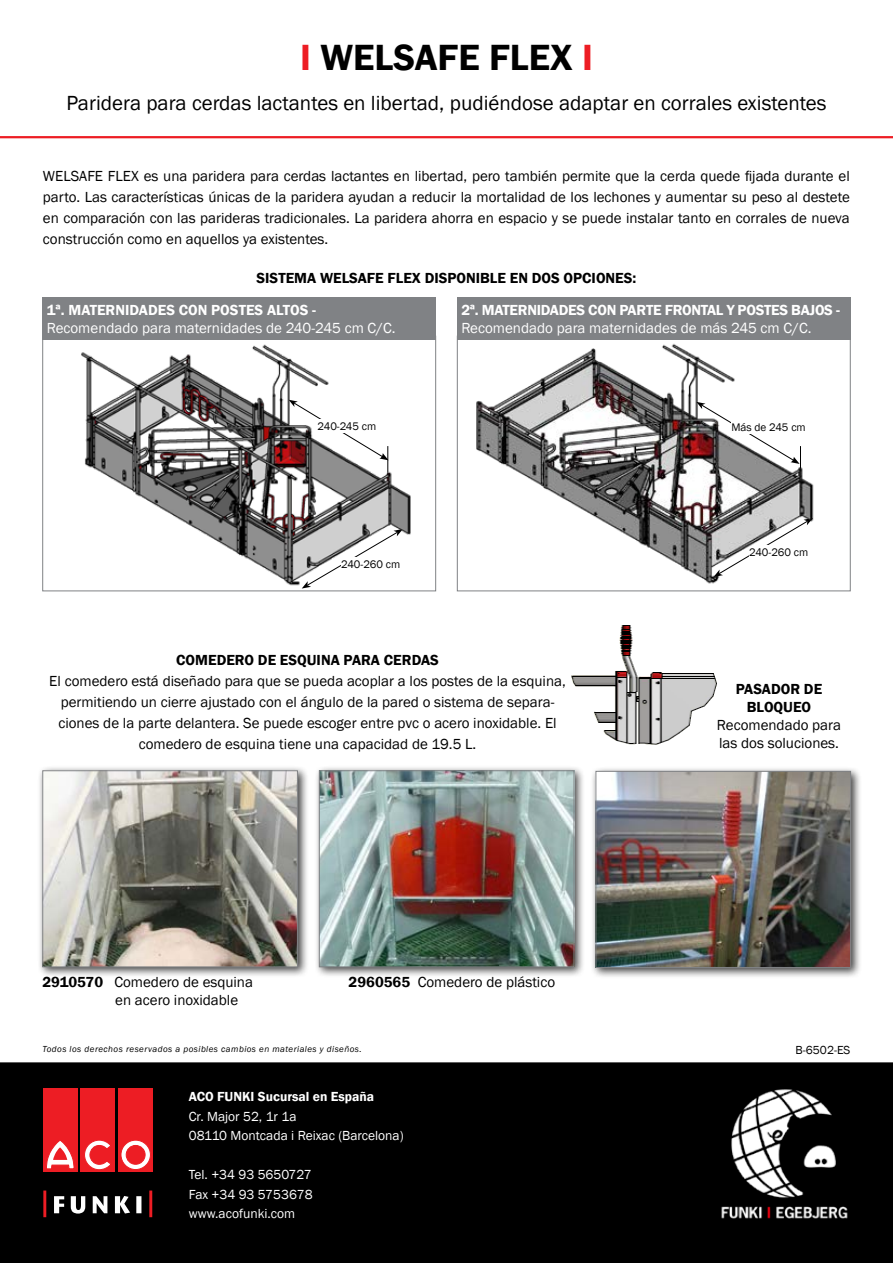
<style>
.page{position:relative;width:893px;height:1263px;background:#fff}
.page>*{position:absolute;margin:0;border:0;box-sizing:border-box;transform-origin:0 0}
.t1{font:600 37.5px "Franklin Gothic";color:#000}
.t2{font:21px "Franklin Gothic";color:#000}
.t3{font:15px/21px "Franklin Gothic";color:#000}
.t4{font:600 15px/18px "Franklin Gothic";color:#000;text-align:center}
.t5{font:15px "Franklin Gothic";color:#fff}
.t6{font:600 15px "Franklin Gothic";letter-spacing:-.02em;color:#fff}
.t7{font:600 15px "Franklin Gothic";color:#fff}
.t8{font:13.5px/19.5px "Franklin Gothic";color:#fff}
.t9{font:600 13.5px "Franklin Gothic";color:#fff}
.t10{font:12px "Franklin Gothic";color:#000}
.t11{font:11.25px "Franklin Gothic";color:#000}
.t12{font:italic 9px "Franklin Gothic";letter-spacing:.05em;color:#000}
.s1{color:#ed1d24}
.s2{font-weight:600}
</style>
<div class="page">
<hr style="left:0;top:136px;width:893px;height:2px;background:#ed1d24">
<img style="left:571px;top:625px;width:146px;height:120px">
<div style="left:314px;top:765px;width:271px;height:213px;background:#000;opacity:.75"></div>
<img style="left:321px;top:772px;width:251px;height:193px">
<div style="left:319px;top:770px;width:255px;height:197px;border:1px solid #808285"></div>
<div style="left:37px;top:765px;width:272px;height:213px;background:#000;opacity:.75"></div>
<img style="left:45px;top:772px;width:251px;height:193px">
<div style="left:43px;top:770px;width:255px;height:197px;border:1px solid #808285"></div>
<img style="left:81px;top:344px;width:330px;height:245px">
<img style="left:476px;top:343px;width:338px;height:241px">
<div style="left:590px;top:766px;width:272px;height:213px;background:#000;opacity:.75"></div>
<img style="left:598px;top:773px;width:251px;height:193px">
<div style="left:596px;top:771px;width:255px;height:197px;border:1px solid #808285"></div>
<div style="left:0;top:1062px;width:893px;height:201px;background:#000"></div>
<div style="left:43px;top:1089px;width:34px;height:83px;background:#ed1d24"></div>
<svg style="left:46px;top:1141px;width:28px;height:28px"></svg>
<div style="left:81px;top:1089px;width:34px;height:83px;background:#ed1d24"></div>
<svg style="left:84px;top:1140px;width:26px;height:30px"></svg>
<div style="left:118px;top:1089px;width:35px;height:83px;background:#ed1d24"></div>
<svg style="left:121px;top:1140px;width:29px;height:29px"></svg>
<div style="left:121px;top:1140px;width:30px;height:30px;border:1px solid #ed1d24;border-radius:50%"></div>
<div style="left:126px;top:1145px;width:19px;height:19px;background:#ed1d24;border-radius:50%"></div>
<div style="left:126px;top:1145px;width:19px;height:19px;border:1px solid #ed1d24;border-radius:50%"></div>
<svg style="left:54px;top:1196px;width:87px;height:17px"></svg>
<hr style="left:149px;top:1190px;width:3px;height:27px;background:#ed1d24">
<hr style="left:43px;top:1190px;width:3px;height:27px;background:#ed1d24">
<img style="left:719px;top:1089px;width:131px;height:131px">
<div style="left:731px;top:423px;width:89px;height:11px;background:#fff"></div>
<div style="left:43px;top:298px;width:393px;height:42px;background:#808285"></div>
<div style="left:457px;top:298px;width:393px;height:42px;background:#808285"></div>
<h1 class="t1" style="left:300px;top:34px;width:294px"><span class="s1">I</span> WELSAFE FLEX <span class="s1">I</span></h1>
<h2 class="t2" style="left:66px;top:90px;width:762px">Paridera para cerdas lactantes en libertad, pudiéndose adaptar en corrales existentes</h2>
<p class="t3" style="left:43px;top:165px;width:808px;text-align:justify">WELSAFE FLEX es una paridera para cerdas lactantes en libertad, pero también permite que la cerda quede fijada durante el parto. Las características únicas de la paridera ayudan a reducir la mortalidad de los lechones y aumentar su peso al destete en comparación con las parideras tradicionales. La paridera ahorra en espacio y se puede instalar tanto en corrales de nueva construcción como en aquellos ya existentes.</p>
<p class="t4" style="left:257px;top:269px;width:381px">SISTEMA WELSAFE FLEX DISPONIBLE EN DOS OPCIONES:</p>
<p class="t7" style="left:47px;top:301px;width:271px">1ª. MATERNIDADES CON POSTES ALTOS -</p>
<p class="t5" style="left:47px;top:319px;width:350px">Recomendado para maternidades de 240-245 cm C/C.</p>
<p class="t11" style="left:318px;top:419px;width:60px">240-245 cm</p>
<p class="t11" style="left:341px;top:557px;width:61px">240-260 cm</p>
<p class="t6" style="left:461px;top:301px;width:380px">2ª. MATERNIDADES CON PARTE FRONTAL Y POSTES BAJOS -</p>
<p class="t5" style="left:461px;top:319px;width:352px">Recomendado para maternidades de más 245 cm C/C.</p>
<p class="t11" style="left:731px;top:420px;width:76px">Más de 245 cm</p>
<p class="t11" style="left:749px;top:545px;width:61px">240-260 cm</p>
<p class="t4" style="left:176px;top:651px;width:264px">COMEDERO DE ESQUINA PARA CERDAS</p>
<p class="t3" style="left:49px;top:671px;width:518px;text-align:center">El comedero está diseñado para que se pueda acoplar a los postes de la esquina, permitiendo un cierre ajustado con el ángulo de la pared o sistema de separa&shy;ciones de la parte delantera. Se puede escoger entre pvc o acero inoxidable. El comedero de esquina tiene una capacidad de 19.5 L.</p>
<p class="t4" style="left:736px;top:681px;width:88px">PASADOR DE<br>BLOQUEO</p>
<p class="t3" style="left:717px;top:717px;width:126px;line-height:18px">Recomendado para las dos soluciones.</p>
<p class="t3" style="left:115px;top:973px;width:139px;line-height:18px;text-indent:-73px"><span class="s2">2910570</span> Comedero de esquina en acero inoxidable</p>
<p class="t3" style="left:349px;top:972px;width:208px"><span class="s2">2960565</span> Comedero de plástico</p>
<p class="t12" style="left:43px;top:1043px;width:321px">Todos los derechos reservados a posibles cambios en materiales y diseños.</p>
<p class="t10" style="left:796px;top:1042px;width:56px">B-6502-ES</p>
<p class="t9" style="left:189px;top:1088px;width:187px">ACO FUNKI Sucursal en España</p>
<p class="t8" style="left:189px;top:1107px;width:216px">Cr. Major 52, 1r 1a<br>08110 Montcada i Reixac (Barcelona)</p>
<p class="t8" style="left:189px;top:1165px;width:125px;text-align:justify">Tel. +34 93 5650727<br>Fax +34 93 5753678 www.acofunki.com</p>
</div>
